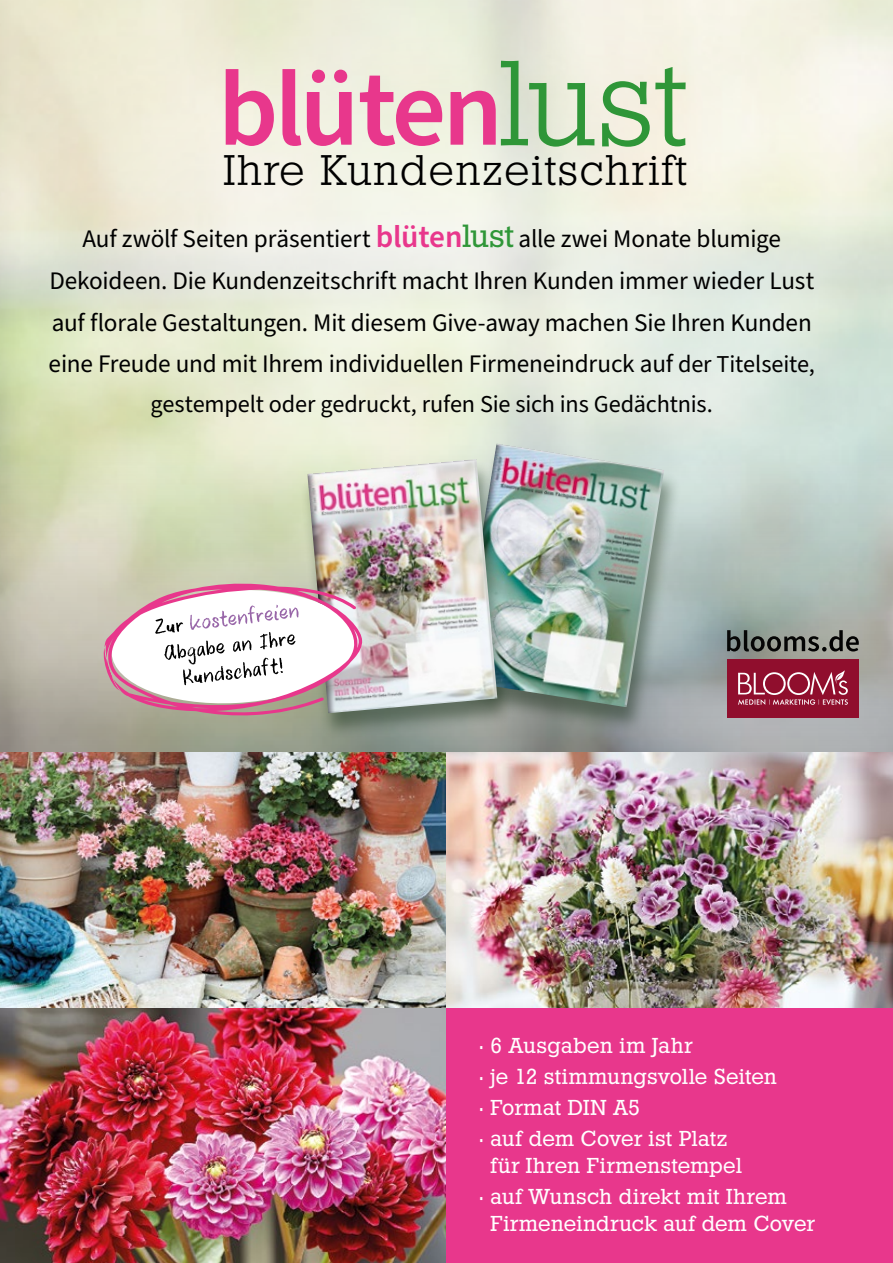
<style>
.page{position:relative;width:893px;height:1263px;background:#fff}
.page>*{position:absolute;margin:0;border:0;box-sizing:border-box;transform-origin:0 0}
.t1{font:600 107.1px "Source Sans Pro";letter-spacing:-.035em;color:#e8378c}
.t2{font:300 41.55px "Stafford Serial";letter-spacing:.05em;color:#000}
.t3{font:25.2px/41.5px "Source Sans Pro";letter-spacing:-.01em;color:#000;text-align:center}
.t4{font:24.3px "Source Sans Pro";letter-spacing:-.01em;color:#000}
.t5{font:21px/27px "Stafford Serial";letter-spacing:.025em;color:#fff}
.s1{font-family:"Stafford Serial";font-weight:300;font-size:117.6px;color:#2f9638}
.s2{font-weight:600;font-size:31.2px;color:#e8378c}
.s3{font-family:"Stafford Serial";font-size:31.2px;color:#2f9638}
.s4{font-size:24.3px}
</style>
<div class="page">
<svg style="left:0;top:733px;width:893px;height:20px;background:#9b9d96"></svg>
<img style="left:0;top:1008px;width:446px;height:255px">
<div style="left:446px;top:997px;width:447px;height:266px;background:#e8378c"></div>
<img style="left:0;top:753px;width:446px;height:255px">
<img style="left:446px;top:753px;width:447px;height:255px">
<div style="left:0;top:0;width:893px;height:733px;background:#fff;opacity:.75"></div>
<div style="left:727px;top:659px;width:132px;height:58px;background:#900e2d"></div>
<svg style="left:738px;top:670px;width:110px;height:35px"></svg>
<div style="left:452px;top:446px;width:229px;height:287px;background:#001800;opacity:.4"></div>
<img style="left:459px;top:443px;width:205px;height:264px">
<div style="left:300px;top:461px;width:214px;height:279px;background:#001800;opacity:.4"></div>
<img style="left:307px;top:459px;width:190px;height:254px">
<svg style="left:98px;top:583px;width:264px;height:133px"></svg>
<h1 class="t1" style="left:218px;top:38px;width:470px">blüten<span class="s1">lust</span></h1>
<h2 class="t2" style="left:224px;top:146px;width:465px">Ihre Kundenzeitschrift</h2>
<p class="t3" style="left:49px;top:219px;width:768px">Auf zwölf Seiten präsentiert <span class="s2">blüten</span><span class="s3">lust</span> alle zwei Monate blumige Dekoideen. Die Kundenzeitschrift macht Ihren Kunden immer wieder Lust auf florale Gestaltungen. Mit diesem Give-away machen Sie Ihren Kunden eine Freude und mit Ihrem individuellen Firmeneindruck auf <span class="s4">der Titelseite,</span></p>
<p class="t4" style="left:151px;top:388px;width:564px">gestempelt oder gedruckt, rufen Sie sich ins Gedächtnis.</p>
<p class="t5" style="left:479px;top:1032px;width:214px">• 6 Ausgaben im Jahr</p>
<p class="t5" style="left:479px;top:1063px;width:299px">• je 12 stimmungsvolle Seiten</p>
<p class="t5" style="left:479px;top:1094px;width:162px">• Format DIN A5</p>
<p class="t5" style="left:490px;top:1125px;width:253px;text-indent:-11px">• auf dem Cover ist Platz für Ihren Firmenstempel</p>
<p class="t5" style="left:490px;top:1183px;width:325px;text-indent:-11px">• auf Wunsch direkt mit Ihrem<br>Firmeneindruck auf dem Cover</p>
</div>
